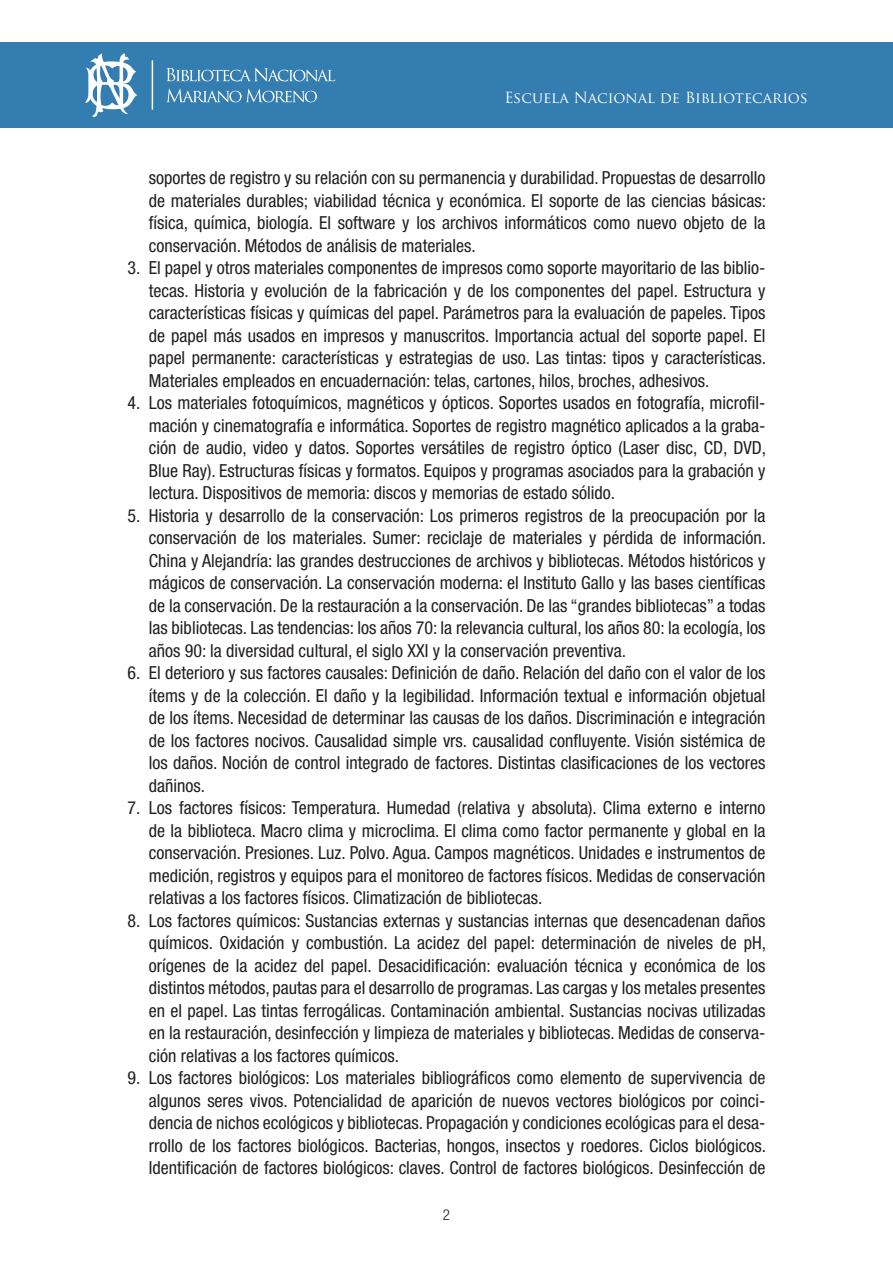
<style>
.page{position:relative;width:893px;height:1263px;background:#fff}
.page>*{position:absolute;margin:0;border:0;box-sizing:border-box;transform-origin:0 0}
.t1{font:condensed 18px/22.5px "Helvetica Neue";color:#231f20;text-align:justify}
.t2{font:15px "Trajan Pro";color:#fff}
.t3{font:300 condensed 15px "Helvetica Neue";color:#231f20}
</style>
<div class="page">
<div style="left:0;top:43px;width:893px;height:85px;background:#337db1"></div>
<svg style="left:85px;top:53px;width:52px;height:64px"></svg>
<svg style="left:166px;top:68px;width:169px;height:13px"></svg>
<svg style="left:167px;top:89px;width:150px;height:13px"></svg>
<hr style="left:152px;top:60px;width:1px;height:50px;background:#fff">
<p class="t2" style="left:504px;top:88px;width:305px">Escuela Nacional de Bibliotecarios</p>
<p class="t1" style="left:149px;top:167px;width:619px">soportes de registro y su relación con su permanencia y durabilidad. Propuestas de desarrollo de materiales durables; viabilidad técnica y económica. El soporte de las ciencias básicas: física, química, biología. El software y los archivos informáticos como nuevo objeto de la conservación. Métodos de análisis de materiales.</p>
<p class="t1" style="left:149px;top:257px;width:619px;text-indent:-21px">3. El papel y otros materiales componentes de impresos como soporte mayoritario de las biblio&shy;tecas. Historia y evolución de la fabricación y de los componentes del papel. Estructura y características físicas y químicas del papel. Parámetros para la evaluación de papeles. Tipos de papel más usados en impresos y manuscritos. Importancia actual del soporte papel. El papel permanente: características y estrategias de uso. Las tintas: tipos y características.<br>Materiales empleados en encuadernación: telas, cartones, hilos, broches, adhesivos.</p>
<p class="t1" style="left:149px;top:392px;width:619px;text-indent:-21px">4. Los materiales fotoquímicos, magnéticos y ópticos. Soportes usados en fotografía, microfil&shy;mación y cinematografía e informática. Soportes de registro magnético aplicados a la graba&shy;ción de audio, video y datos. Soportes versátiles de registro óptico (Laser disc, CD, DVD, Blue Ray). Estructuras físicas y formatos. Equipos y programas asociados para la grabación y lectura. Dispositivos de memoria: discos y memorias de estado sólido.</p>
<p class="t1" style="left:149px;top:504px;width:619px;text-indent:-21px">5. Historia y desarrollo de la conservación: Los primeros registros de la preocupación por la conservación de los materiales. Sumer: reciclaje de materiales y pérdida de información.<br>China y Alejandría: las grandes destrucciones de archivos y bibliotecas. Métodos históricos y mágicos de conservación. La conservación moderna: el Instituto Gallo y las bases científicas de la conservación. De la restauración a la conservación. De las “grandes bibliotecas” a todas las bibliotecas. Las tendencias: los años 70: la relevancia cultural, los años 80: la ecología, los años 90: la diversidad cultural, el siglo XXI y la conservación preventiva.</p>
<p class="t1" style="left:149px;top:662px;width:618px;text-indent:-21px">6. El deterioro y sus factores causales: Definición de daño. Relación del daño con el valor de los ítems y de la colección. El daño y la legibilidad. Información textual e información objetual de los ítems. Necesidad de determinar las causas de los daños. Discriminación e integración de los factores nocivos. Causalidad simple vrs. causalidad confluyente. Visión sistémica de los daños. Noción de control integrado de factores. Distintas clasificaciones de los vectores dañinos.</p>
<p class="t1" style="left:149px;top:797px;width:618px;text-indent:-21px">7. Los factores físicos: Temperatura. Humedad (relativa y absoluta). Clima externo e interno de la biblioteca. Macro clima y microclima. El clima como factor permanente y global en la conservación. Presiones. Luz. Polvo. Agua. Campos magnéticos. Unidades e instrumentos de medición, registros y equipos para el monitoreo de factores físicos. Medidas de conservación relativas a los factores físicos. Climatización de bibliotecas.</p>
<p class="t1" style="left:149px;top:909px;width:619px;text-indent:-21px">8. Los factores químicos: Sustancias externas y sustancias internas que desencadenan daños químicos. Oxidación y combustión. La acidez del papel: determinación de niveles de pH, orígenes de la acidez del papel. Desacidificación: evaluación técnica y económica de los distintos métodos, pautas para el desarrollo de programas. Las cargas y los metales presentes en el papel. Las tintas ferrogálicas. Contaminación ambiental. Sustancias nocivas utilizadas en la restauración, desinfección y limpieza de materiales y bibliotecas. Medidas de conserva&shy;ción relativas a los factores químicos.</p>
<p class="t1" style="left:149px;top:1067px;width:619px;text-indent:-21px">9. Los factores biológicos: Los materiales bibliográficos como elemento de supervivencia de algunos seres vivos. Potencialidad de aparición de nuevos vectores biológicos por coinci&shy;dencia de nichos ecológicos y bibliotecas. Propagación y condiciones ecológicas para el desa&shy;rrollo de los factores biológicos. Bacterias, hongos, insectos y roedores. Ciclos biológicos.<br>Identificación de factores biológicos: claves. Control de factores biológicos. Desinfección de</p>
<p class="t3" style="left:443px;top:1206px;width:9px">2</p>
</div>
